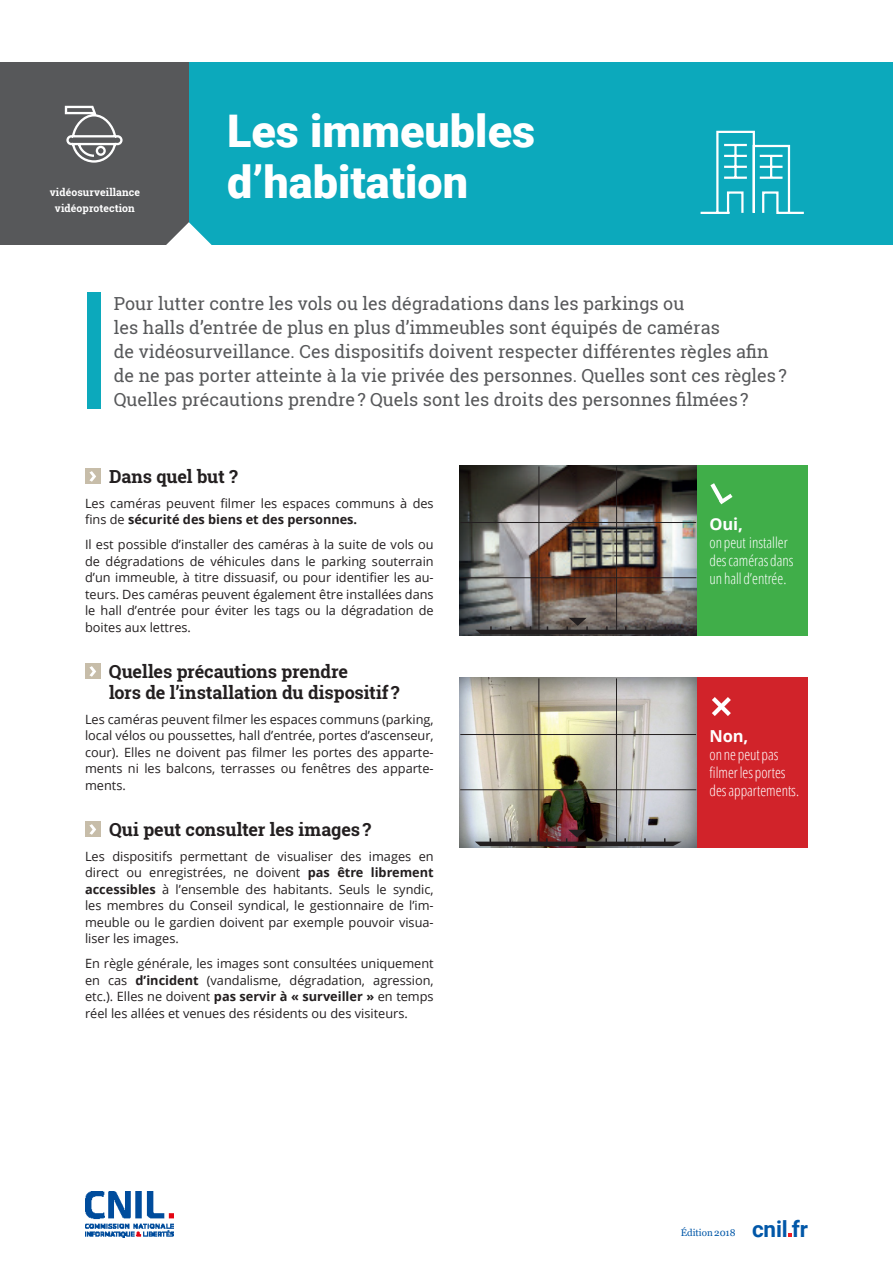
<style>
.page{position:relative;width:893px;height:1263px;background:#fff}
.page>*{position:absolute;margin:0;border:0;box-sizing:border-box;transform-origin:0 0}
.t1{font:900 45px "Roboto";color:#fff}
.t2{font:700 22.5px "Roboto";letter-spacing:-.01em;color:#0157a8}
._01{font:18px/24px "Roboto Slab";color:#57585a}
._02{font:700 18px/21px "Roboto Slab";letter-spacing:-.005em;color:#231f20}
.t3{font:700 16.5px "Open Sans";letter-spacing:-.01em;color:#fff}
.t4{font:300 condensed 15px/18px "Open Sans";color:#fff}
._03{font:12.75px/16.5px "Open Sans";color:#231f20;text-align:justify}
.t5{font:700 10.5px "Roboto Slab";letter-spacing:.01em;color:#fff}
.t6{font:9.75px "Georgia";color:#0157a8}
.s1{font-weight:700}
</style>
<div class="page">
<svg style="left:788px;top:1233px;width:4px;height:4px"></svg>
<img style="left:85px;top:1192px;width:89px;height:46px">
<div style="left:85px;top:469px;width:16px;height:15px;background:#c7bda9"></div>
<svg style="left:89px;top:471px;width:7px;height:11px"></svg>
<div style="left:85px;top:664px;width:16px;height:15px;background:#c7bda9"></div>
<svg style="left:89px;top:666px;width:7px;height:11px"></svg>
<div style="left:85px;top:822px;width:16px;height:15px;background:#c7bda9"></div>
<svg style="left:89px;top:824px;width:7px;height:11px"></svg>
<div style="left:697px;top:677px;width:111px;height:170px;background:#d1232a"></div>
<div style="left:697px;top:465px;width:111px;height:170px;background:#40ae49"></div>
<img style="left:459px;top:677px;width:238px;height:171px">
<img style="left:459px;top:465px;width:238px;height:171px">
<svg style="left:475px;top:830px;width:207px;height:16px;background:#6e6363"></svg>
<svg style="left:475px;top:618px;width:207px;height:16px;background:#544f4e"></svg>
<hr style="left:539px;top:678px;width:1px;height:167px;background:#231f20">
<hr style="left:616px;top:678px;width:1px;height:167px;background:#231f20">
<hr style="left:460px;top:734px;width:236px;height:1px;background:#231f20">
<hr style="left:460px;top:789px;width:236px;height:1px;background:#231f20">
<hr style="left:539px;top:466px;width:1px;height:167px;background:#231f20">
<hr style="left:616px;top:466px;width:1px;height:167px;background:#231f20">
<hr style="left:460px;top:522px;width:236px;height:1px;background:#231f20">
<hr style="left:460px;top:577px;width:236px;height:1px;background:#231f20">
<svg style="left:712px;top:697px;width:19px;height:19px"></svg>
<svg style="left:710px;top:483px;width:23px;height:22px"></svg>
<div style="left:0;top:62px;width:893px;height:183px;background:#0ca9bc"></div>
<svg style="left:700px;top:130px;width:104px;height:84px"></svg>
<div style="left:0;top:62px;width:189px;height:183px;background:#57585a"></div>
<svg style="left:64px;top:105px;width:59px;height:58px"></svg>
<div style="left:87px;top:292px;width:13px;height:116px;background:#0ca9bc"></div>
<svg style="left:166px;top:222px;width:46px;height:23px"></svg>
<p class="t5" style="left:50px;top:185px;width:92px">vidéosurveillance</p>
<p class="t5" style="left:55px;top:201px;width:81px">vidéoprotection</p>
<p class="t1" style="left:227px;top:100px;width:310px">Les immeubles</p>
<p class="t1" style="left:227px;top:151px;width:243px">d’habitation</p>
<p class="_01" style="left:114px;top:291px;width:674px">Pour lutter contre les vols ou les dégradations dans les parkings ou<br>les halls d’entrée de plus en plus d’immeubles sont équipés de caméras<br>de vidéosurveillance. Ces dispositifs doivent respecter différentes règles afin de ne pas porter atteinte à la vie privée des personnes. Quelles sont ces règles?<br>Quelles précautions prendre? Quels sont les droits des personnes filmées?</p>
<p class="_02" style="left:109px;top:465px;width:130px">Dans quel but ?</p>
<p class="_03" style="left:85px;top:494px;width:350px">Les caméras peuvent filmer les espaces communs à des fins de <span class="s1">sécurité des biens et des personnes.</span></p>
<p class="_03" style="left:85px;top:536px;width:350px">Il est possible d’installer des caméras à la suite de vols ou de dégradations de véhicules dans le parking souterrain d’un immeuble, à titre dissuasif, ou pour identifier les au&shy;teurs. Des caméras peuvent également être installées dans le hall d’entrée pour éviter les tags ou la dégradation de boites aux lettres.</p>
<p class="_02" style="left:109px;top:660px;width:292px">Quelles précautions prendre<br>lors de l’installation du dispositif ?</p>
<p class="_03" style="left:85px;top:710px;width:350px">Les caméras peuvent filmer les espaces communs (parking, local vélos ou poussettes, hall d’entrée, portes d’ascenseur, cour). Elles ne doivent pas filmer les portes des apparte&shy;ments ni les balcons, terrasses ou fenêtres des apparte&shy;ments.</p>
<p class="_02" style="left:109px;top:818px;width:263px">Qui peut consulter les images?</p>
<p class="_03" style="left:85px;top:847px;width:350px">Les dispositifs permettant de visualiser des images en direct ou enregistrées, ne doivent <span class="s1">pas être librement accessibles</span> à l’ensemble des habitants. Seuls le syndic, les membres du Conseil syndical, le gestionnaire de l’im&shy;meuble ou le gardien doivent par exemple pouvoir visua&shy;liser les images.</p>
<p class="_03" style="left:85px;top:955px;width:350px">En règle générale, les images sont consultées uniquement en cas <span class="s1">d’incident</span> (vandalisme, dégradation, agression, etc.). Elles ne doivent <span class="s1">pas servir à « surveiller »</span> en temps réel les allées et venues des résidents ou des visiteurs.</p>
<p class="t3" style="left:710px;top:512px;width:35px">Oui,</p>
<p class="t4" style="left:710px;top:533px;width:85px">on peut installer des caméras dans un hall d’entrée.</p>
<p class="t3" style="left:710px;top:724px;width:40px">Non,</p>
<p class="t4" style="left:710px;top:745px;width:91px">on ne peut pas filmer les portes des appartements.</p>
<p class="t6" style="left:681px;top:1227px;width:56px">Édition 2018</p>
<h2 class="t2" style="left:752px;top:1213px;width:57px">cnil fr</h2>
</div>
